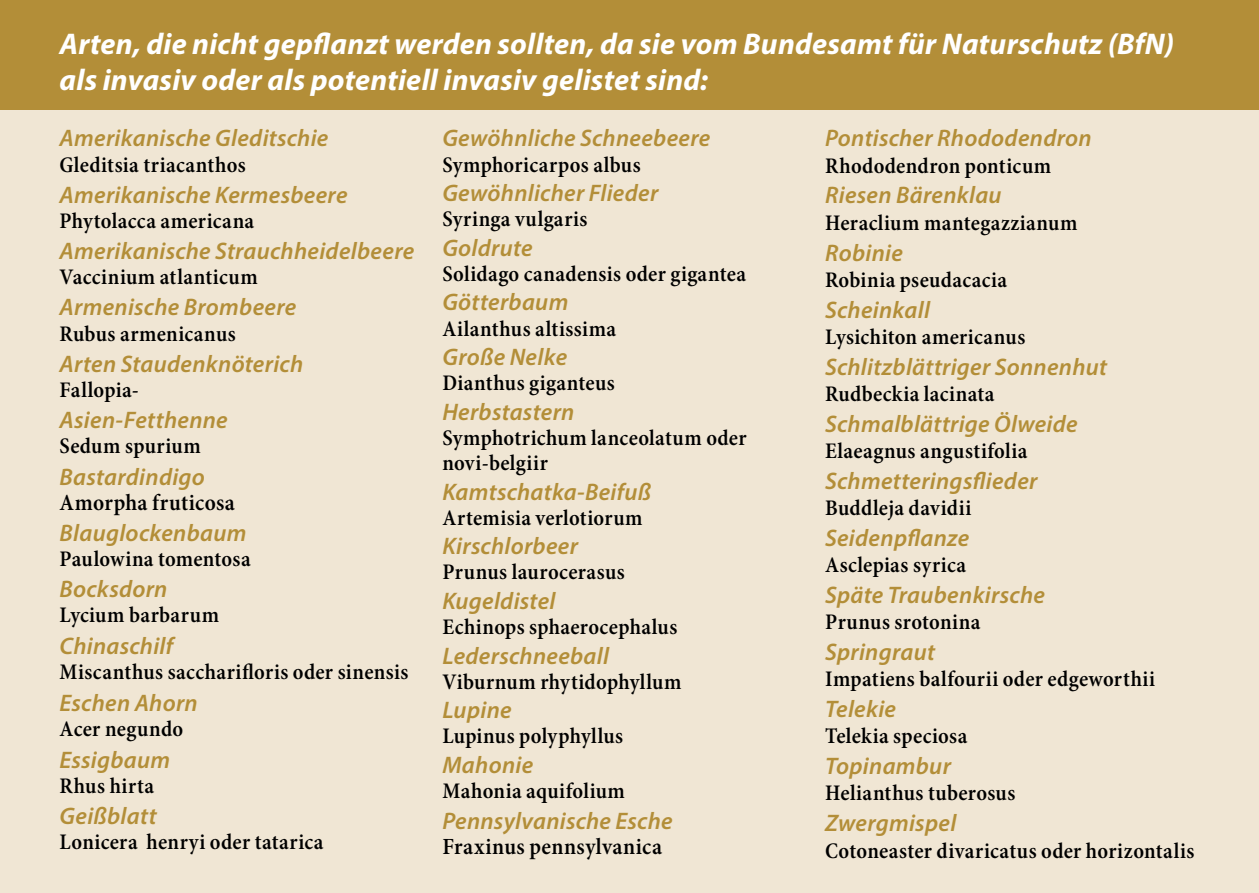
<style>
.page{position:relative;width:1259px;height:893px;background:#fff}
.page>*{position:absolute;margin:0;border:0;box-sizing:border-box;transform-origin:0 0}
.t1{font:italic 700 30px/36px "Myriad Pro";letter-spacing:.01em;color:#fff}
.t2{font:italic 600 24px "Myriad Pro";letter-spacing:.01em;color:#b38e38}
.t3{font:600 condensed 23.4px "Minion Pro";letter-spacing:.015em;color:#000}
.t4{font:600 condensed 22.5px/25.2px "Minion Pro";letter-spacing:.015em;color:#000}
</style>
<div class="page">
<div style="left:0;top:0;width:1259px;height:111px;background:#b38e38"></div>
<div style="left:0;top:111px;width:1259px;height:782px;background:#f0e6d4"></div>
<h1 class="t1" style="left:60px;top:25px;width:1116px">Arten, die nicht gepflanzt werden sollten, da sie vom Bundesamt für Naturschutz (BfN) als invasiv oder als potentiell invasiv gelistet sind:</h1>
<p class="t2" style="left:60px;top:123px;width:270px">Amerikanische Gleditschie</p>
<p class="t4" style="left:60px;top:153px;width:188px">Gleditsia triacanthos</p>
<p class="t2" style="left:60px;top:179px;width:289px">Amerikanische Kermesbeere</p>
<p class="t4" style="left:60px;top:209px;width:196px">Phytolacca americana</p>
<p class="t2" style="left:60px;top:236px;width:356px">Amerikanische Strauchheidelbeere</p>
<p class="t4" style="left:60px;top:265px;width:200px">Vaccinium atlanticum</p>
<p class="t2" style="left:60px;top:292px;width:238px">Armenische Brombeere</p>
<p class="t4" style="left:60px;top:322px;width:178px">Rubus armenicanus</p>
<p class="t2" style="left:60px;top:348px;width:245px">Arten Staudenknöterich</p>
<p class="t4" style="left:60px;top:378px;width:81px">Fallopia-</p>
<p class="t2" style="left:60px;top:405px;width:170px">Asien-Fetthenne</p>
<p class="t4" style="left:60px;top:435px;width:143px">Sedum spurium</p>
<p class="t2" style="left:60px;top:461px;width:147px">Bastardindigo</p>
<p class="t3" style="left:60px;top:488px;width:177px">Amorpha fruticosa</p>
<p class="t2" style="left:60px;top:518px;width:188px">Blauglockenbaum</p>
<p class="t4" style="left:60px;top:547px;width:193px">Paulowina tomentosa</p>
<p class="t2" style="left:60px;top:574px;width:109px">Bocksdorn</p>
<p class="t4" style="left:60px;top:604px;width:161px">Lycium barbarum</p>
<p class="t2" style="left:60px;top:630px;width:115px">Chinaschilf</p>
<p class="t4" style="left:60px;top:660px;width:350px">Miscanthus saccharifloris oder sinensis</p>
<p class="t2" style="left:60px;top:688px;width:140px">Eschen Ahorn</p>
<p class="t4" style="left:60px;top:717px;width:125px">Acer negundo</p>
<p class="t2" style="left:60px;top:744px;width:112px">Essigbaum</p>
<p class="t4" style="left:60px;top:774px;width:96px">Rhus hirta</p>
<p class="t2" style="left:60px;top:801px;width:99px">Geißblatt</p>
<p class="t4" style="left:60px;top:830px;width:266px">Lonicera henryi oder tatarica</p>
<p class="t2" style="left:442px;top:123px;width:270px">Gewöhnliche Schneebeere</p>
<p class="t4" style="left:442px;top:153px;width:200px">Symphoricarpos albus</p>
<p class="t2" style="left:442px;top:178px;width:217px">Gewöhnlicher Flieder</p>
<p class="t4" style="left:442px;top:207px;width:147px">Syringa vulgaris</p>
<p class="t2" style="left:442px;top:232px;width:92px">Goldrute</p>
<p class="t4" style="left:442px;top:262px;width:305px">Solidago canadensis oder gigantea</p>
<p class="t2" style="left:442px;top:287px;width:128px">Götterbaum</p>
<p class="t4" style="left:442px;top:317px;width:175px">Ailanthus altissima</p>
<p class="t2" style="left:442px;top:342px;width:126px">Große Nelke</p>
<p class="t4" style="left:442px;top:371px;width:174px">Dianthus giganteus</p>
<p class="t2" style="left:442px;top:396px;width:133px">Herbstastern</p>
<p class="t4" style="left:442px;top:426px;width:306px">Symphotrichum lanceolatum oder novi-belgiir</p>
<p class="t2" style="left:442px;top:476px;width:211px">Kamtschatka-Beifuß</p>
<p class="t4" style="left:442px;top:506px;width:202px">Artemisia verlotiorum</p>
<p class="t2" style="left:442px;top:531px;width:137px">Kirschlorbeer</p>
<p class="t4" style="left:442px;top:561px;width:184px">Prunus laurocerasus</p>
<p class="t2" style="left:442px;top:585px;width:115px">Kugeldistel</p>
<p class="t4" style="left:442px;top:615px;width:237px">Echinops sphaerocephalus</p>
<p class="t2" style="left:442px;top:640px;width:168px">Lederschneeball</p>
<p class="t4" style="left:442px;top:670px;width:241px">Viburnum rhytidophyllum</p>
<p class="t2" style="left:442px;top:695px;width:71px">Lupine</p>
<p class="t4" style="left:442px;top:724px;width:182px">Lupinus polyphyllus</p>
<p class="t2" style="left:442px;top:749px;width:92px">Mahonie</p>
<p class="t4" style="left:442px;top:779px;width:184px">Mahonia aquifolium</p>
<p class="t2" style="left:442px;top:805px;width:232px">Pennsylvanische Esche</p>
<p class="t3" style="left:442px;top:832px;width:221px">Fraxinus pennsylvanica</p>
<p class="t2" style="left:825px;top:123px;width:268px">Pontischer Rhododendron</p>
<p class="t4" style="left:825px;top:154px;width:228px">Rhododendron ponticum</p>
<p class="t2" style="left:825px;top:180px;width:178px">Riesen Bärenklau</p>
<p class="t4" style="left:825px;top:211px;width:254px">Heraclium mantegazzianum</p>
<p class="t2" style="left:825px;top:237px;width:79px">Robinie</p>
<p class="t4" style="left:825px;top:268px;width:183px">Robinia pseudacacia</p>
<p class="t2" style="left:825px;top:294px;width:106px">Scheinkall</p>
<p class="t4" style="left:825px;top:325px;width:202px">Lysichiton americanus</p>
<p class="t2" style="left:825px;top:351px;width:283px">Schlitzblättriger Sonnenhut</p>
<p class="t4" style="left:825px;top:382px;width:171px">Rudbeckia lacinata</p>
<p class="t2" style="left:825px;top:408px;width:254px">Schmalblättrige Ölweide</p>
<p class="t4" style="left:825px;top:439px;width:204px">Elaeagnus angustifolia</p>
<p class="t2" style="left:825px;top:465px;width:214px">Schmetteringsflieder</p>
<p class="t4" style="left:825px;top:496px;width:148px">Buddleja davidii</p>
<p class="t2" style="left:825px;top:522px;width:146px">Seidenpflanze</p>
<p class="t4" style="left:825px;top:553px;width:142px">Asclepias syrica</p>
<p class="t2" style="left:825px;top:579px;width:221px">Späte Traubenkirsche</p>
<p class="t4" style="left:825px;top:610px;width:157px">Prunus srotonina</p>
<p class="t2" style="left:825px;top:637px;width:111px">Springraut</p>
<p class="t4" style="left:825px;top:667px;width:331px">Impatiens balfourii oder edgeworthii</p>
<p class="t2" style="left:825px;top:694px;width:72px">Telekie</p>
<p class="t4" style="left:825px;top:724px;width:144px">Telekia speciosa</p>
<p class="t2" style="left:825px;top:751px;width:127px">Topinambur</p>
<p class="t4" style="left:825px;top:782px;width:192px">Helianthus tuberosus</p>
<p class="t2" style="left:825px;top:808px;width:133px">Zwergmispel</p>
<p class="t4" style="left:825px;top:839px;width:371px">Cotoneaster divaricatus oder horizontalis</p>
</div>
